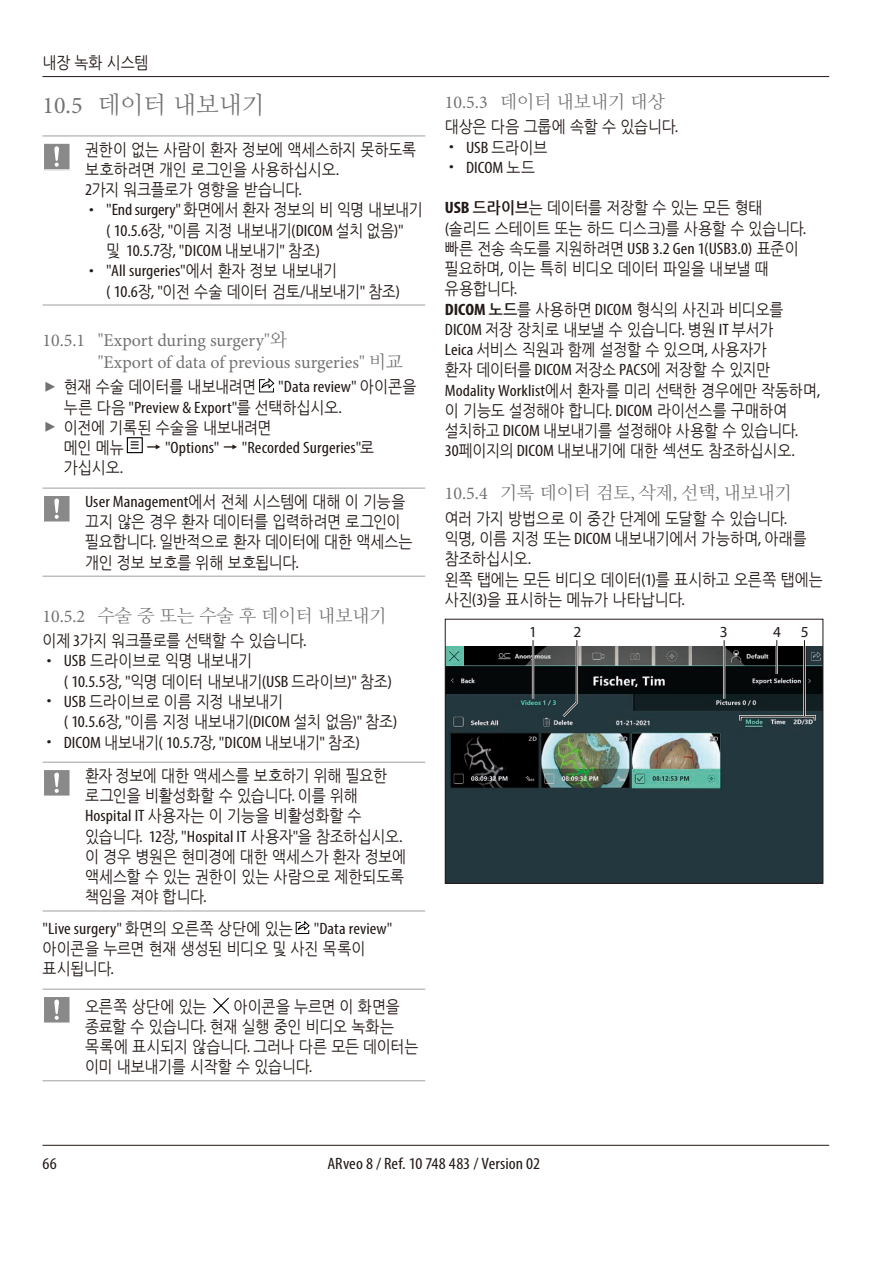
<style>
.page{position:relative;width:893px;height:1263px;background:#fff}
.page>*{position:absolute;margin:0;border:0;box-sizing:border-box;transform-origin:0 0}
.t1{font:24px "Nanum Myeongjo";color:#727272}
.t2{font:18px/21.6px "Minion Pro";color:#727272}
.t3{font:18px "Nanum Myeongjo";color:#727272}
.Leica_Grundtext{font:16.5px/20.2px "Nanum Gothic";letter-spacing:-.005em;color:#231916;scale:.9 1}
.Leica_Grundtext-2{font:condensed 16.5px/20.2px "Myriad Pro";letter-spacing:.005em;color:#231916;scale:1.1 1}
.t4{font:15.45px "Myriad Pro";color:#231916}
.s1{font-family:"Minion Pro"}
.s2{font-family:"Myriad Pro";font-stretch:condensed}
.s3{font-family:"Nanum Gothic";font-stretch:normal}
.s4{font-family:"Nanum Myeongjo"}
.s5{font-family:"Myriad Pro";font-weight:700;font-stretch:condensed}
.s6{font-weight:700}
</style>
<div class="page">
<hr style="left:43px;top:76px;width:786px;height:1px;background:#231916">
<hr style="left:43px;top:1145px;width:786px;height:1px;background:#231916">
<hr style="left:43px;top:136px;width:42px;height:1px;background:#a0a0a1">
<hr style="left:85px;top:136px;width:340px;height:1px;background:#a0a0a1">
<hr style="left:43px;top:305px;width:42px;height:1px;background:#a0a0a1">
<hr style="left:85px;top:305px;width:340px;height:1px;background:#a0a0a1">
<svg style="left:43px;top:143px;width:28px;height:28px"></svg>
<svg style="left:259px;top:378px;width:15px;height:14px"></svg>
<hr style="left:43px;top:488px;width:42px;height:1px;background:#a0a0a1">
<hr style="left:85px;top:488px;width:340px;height:1px;background:#a0a0a1">
<hr style="left:43px;top:576px;width:42px;height:1px;background:#a0a0a1">
<hr style="left:85px;top:576px;width:340px;height:1px;background:#a0a0a1">
<svg style="left:44px;top:496px;width:26px;height:26px"></svg>
<hr style="left:43px;top:762px;width:42px;height:1px;background:#a0a0a1">
<hr style="left:85px;top:762px;width:340px;height:1px;background:#a0a0a1">
<hr style="left:43px;top:911px;width:42px;height:1px;background:#a0a0a1">
<hr style="left:85px;top:911px;width:340px;height:1px;background:#a0a0a1">
<svg style="left:44px;top:770px;width:26px;height:26px"></svg>
<svg style="left:296px;top:921px;width:14px;height:13px"></svg>
<hr style="left:43px;top:989px;width:42px;height:1px;background:#a0a0a1">
<hr style="left:85px;top:989px;width:340px;height:1px;background:#a0a0a1">
<hr style="left:43px;top:1080px;width:42px;height:1px;background:#a0a0a1">
<hr style="left:85px;top:1080px;width:340px;height:1px;background:#a0a0a1">
<svg style="left:44px;top:997px;width:26px;height:26px"></svg>
<svg style="left:213px;top:997px;width:16px;height:16px"></svg>
<img style="left:447px;top:646px;width:374px;height:236px">
<hr style="left:532px;top:640px;width:2px;height:59px;background:#fff">
<hr style="left:533px;top:640px;width:1px;height:59px;background:#231916">
<hr style="left:776px;top:640px;width:2px;height:34px;background:#fff">
<hr style="left:776px;top:640px;width:1px;height:34px;background:#231916">
<hr style="left:723px;top:640px;width:2px;height:59px;background:#fff">
<hr style="left:724px;top:640px;width:1px;height:59px;background:#231916">
<div style="left:740px;top:716px;width:75px;height:5px;border:1px solid #231916"></div>
<hr style="left:803px;top:640px;width:3px;height:76px;background:#fff">
<hr style="left:804px;top:640px;width:1px;height:76px;background:#231916">
<svg style="left:560px;top:640px;width:19px;height:79px;background:#42494b"></svg>
<div style="left:445px;top:619px;width:378px;height:265px;border:1px solid #231916"></div>
<svg style="left:127px;top:437px;width:16px;height:16px"></svg>
<p class="Leica_Grundtext" style="left:43px;top:53px;width:119px">내장 녹화 시스템</p>
<p class="t1" style="left:43px;top:90px;width:224px"><span class="s1">10.5</span> 데이터 내보내기</p>
<p class="Leica_Grundtext" style="left:85px;top:140px;width:369px">권한이 없는 사람이 환자 정보에 액세스하지 못하도록 보호하려면 개인 로그인을 사용하십시오<span class="s2">.</span></p>
<p class="Leica_Grundtext" style="left:85px;top:180px;width:243px"><span class="s2">2</span>가지 워크플로가 영향을 받습니다<span class="s2">.</span></p>
<p class="Leica_Grundtext-2" style="left:106px;top:200px;width:289px;text-indent:-17px">• "End surgery" <span class="s3">화면에서 환자 정보의 비 익명 내보내기 </span>( 10.5.6<span class="s3">장</span>, "<span class="s3">이름 지정 내보내기</span>(DICOM <span class="s3">설치 없음</span>)"<br><span class="s3">및</span> 10.5.7<span class="s3">장</span>, "DICOM <span class="s3">내보내기</span>" <span class="s3">참조</span>)</p>
<p class="Leica_Grundtext" style="left:106px;top:261px;width:328px;text-indent:-17px"><span class="s2">• "All surgeries"</span>에서 환자 정보 내보내기<br><span class="s2">( 10.6</span>장<span class="s2">, "</span>이전 수술 데이터 검토<span class="s2">/</span>내보내기<span class="s2">"</span> 참조<span class="s2">)</span></p>
<p class="t2" style="left:98px;top:330px;width:307px;text-indent:-55px">10.5.1 "Export during surgery"<span class="s4">와<br></span>"Export of data of previous surgeries" <span class="s4">비교</span></p>
<p class="Leica_Grundtext" style="left:64px;top:377px;width:215px">현재 수술 데이터를 내보내려면</p>
<p class="Leica_Grundtext-2" style="left:64px;top:377px;width:322px;text-indent:214px">"Data review" <span class="s3">아이콘을 누른 다음</span> "Preview &amp; Export"<span class="s3">를 선택하십시오</span>.</p>
<p class="Leica_Grundtext" style="left:64px;top:418px;width:232px">이전에 기록된 수술을 내보내려면 메인 메뉴</p>
<p class="Leica_Grundtext-2" style="left:165px;top:437px;width:51px">"Options"</p>
<p class="Leica_Grundtext-2" style="left:242px;top:437px;width:122px">"Recorded Surgeries"<span class="s3">로</span></p>
<p class="Leica_Grundtext" style="left:64px;top:458px;width:68px">가십시오<span class="s2">.</span></p>
<p class="Leica_Grundtext" style="left:85px;top:492px;width:365px"><span class="s2">User Management</span>에서 전체 시스템에 대해 이 기능을 끄지 않은 경우 환자 데이터를 입력하려면 로그인이 필요합니다<span class="s2">.</span> 일반적으로 환자 데이터에 대한 액세스는 개인 정보 보호를 위해 보호됩니다<span class="s2">.</span></p>
<p class="t3" style="left:43px;top:604px;width:346px"><span class="s1">10.5.2</span> 수술 중 또는 수술 후 데이터 내보내기</p>
<p class="Leica_Grundtext" style="left:43px;top:631px;width:295px">이제 <span class="s2">3</span>가지 워크플로를 선택할 수 있습니다<span class="s2">.</span></p>
<p class="Leica_Grundtext" style="left:64px;top:651px;width:366px;text-indent:-17px"><span class="s2">• USB</span> 드라이브로 익명 내보내기<br><span class="s2">( 10.5.5</span>장<span class="s2">, "</span>익명 데이터 내보내기<span class="s2">(USB</span> 드라이브<span class="s2">)"</span> 참조<span class="s2">)</span></p>
<p class="Leica_Grundtext" style="left:64px;top:692px;width:372px;text-indent:-17px"><span class="s2">• USB</span> 드라이브로 이름 지정 내보내기<br><span class="s2">( 10.5.6</span>장<span class="s2">, "</span>이름 지정 내보내기<span class="s2">(DICOM</span> 설치 없음<span class="s2">)"</span> 참조<span class="s2">)</span></p>
<p class="Leica_Grundtext-2" style="left:47px;top:732px;width:286px">• DICOM <span class="s3">내보내기</span>( 10.5.7<span class="s3">장</span>, "DICOM <span class="s3">내보내기</span>" <span class="s3">참조</span>)</p>
<p class="Leica_Grundtext" style="left:85px;top:766px;width:358px">환자 정보에 대한 액세스를 보호하기 위해 필요한 로그인을 비활성화할 수 있습니다<span class="s2">.</span> 이를 위해<br><span class="s2">Hospital IT</span> 사용자는 이 기능을 비활성화할 수 있습니다<span class="s2">. 12</span>장<span class="s2">, "Hospital IT</span> 사용자<span class="s2">"</span>을 참조하십시오<span class="s2">. </span>이 경우 병원은 현미경에 대한 액세스가 환자 정보에 액세스할 수 있는 권한이 있는 사람으로 제한되도록 책임을 져야 합니다<span class="s2">.</span></p>
<p class="Leica_Grundtext-2" style="left:43px;top:918px;width:229px">"Live surgery" <span class="s3">화면의 오른쪽 상단에 있는</span></p>
<p class="Leica_Grundtext" style="left:43px;top:919px;width:390px;text-indent:271px"><span class="s2">"Data review" </span>아이콘을 누르면 현재 생성된 비디오 및 사진 목록이 표시됩니다<span class="s2">.</span></p>
<p class="Leica_Grundtext" style="left:85px;top:996px;width:136px">오른쪽 상단에 있는</p>
<p class="Leica_Grundtext" style="left:85px;top:996px;width:372px;text-indent:148px">아이콘을 누르면 이 화면을 종료할 수 있습니다<span class="s2">.</span> 현재 실행 중인 비디오 녹화는 목록에 표시되지 않습니다<span class="s2">.</span> 그러나 다른 모든 데이터는 이미 내보내기를 시작할 수 있습니다<span class="s2">.</span></p>
<p class="t3" style="left:445px;top:91px;width:221px"><span class="s1">10.5.3</span> 데이터 내보내기 대상</p>
<p class="Leica_Grundtext" style="left:445px;top:117px;width:261px">대상은 다음 그룹에 속할 수 있습니다<span class="s2">.</span></p>
<p class="Leica_Grundtext-2" style="left:449px;top:137px;width:91px">• USB <span class="s3">드라이브</span></p>
<p class="Leica_Grundtext-2" style="left:449px;top:157px;width:80px">• DICOM <span class="s3">노드</span></p>
<p class="Leica_Grundtext" style="left:445px;top:198px;width:403px"><span class="s5">USB</span> <span class="s6">드라이브</span>는 데이터를 저장할 수 있는 모든 형태 <span class="s2">(</span>솔리드 스테이트 또는 하드 디스크<span class="s2">)</span>를 사용할 수 있습니다<span class="s2">. </span>빠른 전송 속도를 지원하려면 <span class="s2">USB 3.2 Gen 1(USB3.0)</span> 표준이 필요하며<span class="s2">,</span> 이는 특히 비디오 데이터 파일을 내보낼 때 유용합니다<span class="s2">.</span></p>
<p class="Leica_Grundtext" style="left:445px;top:300px;width:419px"><span class="s5">DICOM</span> <span class="s6">노드</span>를 사용하면 <span class="s2">DICOM</span> 형식의 사진과 비디오를<br><span class="s2">DICOM</span> 저장 장치로 내보낼 수 있습니다<span class="s2">.</span> 병원 <span class="s2">IT</span> 부서가<br><span class="s2">Leica</span> 서비스 직원과 함께 설정할 수 있으며<span class="s2">,</span> 사용자가<br>환자 데이터를 <span class="s2">DICOM</span> 저장소 <span class="s2">PACS</span>에 저장할 수 있지만<br><span class="s2">Modality Worklist</span>에서 환자를 미리 선택한 경우에만 작동하며<span class="s2">, </span>이 기능도 설정해야 합니다<span class="s2">. DICOM</span> 라이선스를 구매하여 설치하고 <span class="s2">DICOM</span> 내보내기를 설정해야 사용할 수 있습니다<span class="s2">.<br>30</span>페이지의 <span class="s2">DICOM</span> 내보내기에 대한 섹션도 참조하십시오<span class="s2">.</span></p>
<p class="t3" style="left:445px;top:482px;width:349px"><span class="s1">10.5.4</span> 기록 데이터 검토<span class="s1">,</span> 삭제<span class="s1">,</span> 선택<span class="s1">,</span> 내보내기</p>
<p class="Leica_Grundtext" style="left:445px;top:509px;width:404px">여러 가지 방법으로 이 중간 단계에 도달할 수 있습니다<span class="s2">. </span>익명<span class="s2">,</span> 이름 지정 또는 <span class="s2">DICOM</span> 내보내기에서 가능하며<span class="s2">,</span> 아래를 참조하십시오<span class="s2">.</span></p>
<p class="Leica_Grundtext" style="left:445px;top:569px;width:421px">왼쪽 탭에는 모든 비디오 데이터<span class="s2">(1)</span>를 표시하고 오른쪽 탭에는 사진<span class="s2">(3)</span>을 표시하는 메뉴가 나타납니다<span class="s2">.</span></p>
<p class="t4" style="left:529px;top:622px;width:9px">1</p>
<p class="t4" style="left:574px;top:622px;width:9px">2</p>
<p class="t4" style="left:773px;top:622px;width:9px">4</p>
<p class="t4" style="left:720px;top:622px;width:9px">3</p>
<p class="t4" style="left:801px;top:622px;width:9px">5</p>
<p class="Leica_Grundtext-2" style="left:43px;top:1153px;width:14px">66</p>
<p class="Leica_Grundtext-2" style="left:327px;top:1153px;width:195px">ARveo 8 / Ref. 10 748 483 / Version 02</p>
</div>
